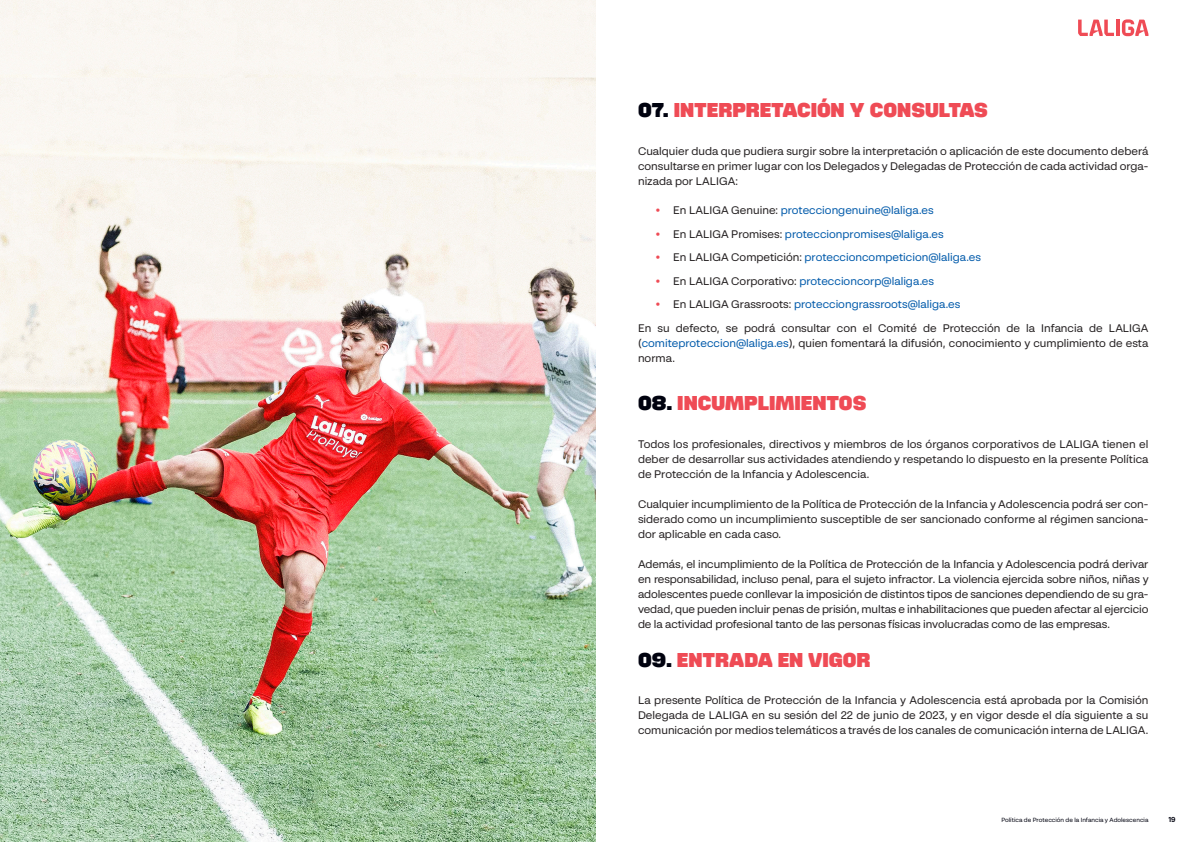
<style>
.page{position:relative;width:1191px;height:842px;background:#fff}
.page>*{position:absolute;margin:0;border:0;box-sizing:border-box;transform-origin:0 0}
.t1{font:700 expanded 20px "LALIGA Headline";color:#ef4b55}
.t2{font:11px/15px "LALIGA Text";color:#231f20;text-align:justify}
.t3{font:11px "LALIGA Text";color:#015aaa}
.t4{font:700 7.2px "LALIGA Text";color:#00020f}
.t5{font:6px "LALIGA Text";color:#00020f}
.s1{color:#00020f}
.s2{color:#ef4b55}
.s3{color:#231f20}
.s4{color:#015aaa}
</style>
<div class="page">
<svg style="left:1078px;top:20px;width:36px;height:16px"></svg>
<hr style="left:1116px;top:20px;width:3px;height:16px;background:#ef4b55">
<svg style="left:1122px;top:19px;width:26px;height:17px"></svg>
<img style="left:0;top:0;width:595px;height:842px">
<h1 class="t1" style="left:638px;top:98px;width:351px"><span class="s1">07.</span> INTERPRETACIÓN Y CONSULTAS</h1>
<p class="t2" style="left:638px;top:143px;width:512px">Cualquier duda que pudiera surgir sobre la interpretación o aplicación de este documento deberá consultarse en primer lugar con los Delegados y Delegadas de Protección de cada actividad orga&shy;nizada por LALIGA:</p>
<p class="t3" style="left:655px;top:204px;width:280px"><span class="s2">•</span> <span class="s3">En LALIGA Genuine:</span> protecciongenuine@laliga.es</p>
<p class="t3" style="left:655px;top:227px;width:290px"><span class="s2">•</span> <span class="s3">En LALIGA Promises:</span> proteccionpromises@laliga.es</p>
<p class="t3" style="left:655px;top:251px;width:327px"><span class="s2">•</span> <span class="s3">En LALIGA Competición:</span> proteccioncompeticion@laliga.es</p>
<p class="t3" style="left:655px;top:274px;width:280px"><span class="s2">•</span> <span class="s3">En LALIGA Corporativo:</span> proteccioncorp@laliga.es</p>
<p class="t2" style="left:638px;top:292px;width:512px;line-height:23.5px;text-indent:17px"><span class="s2">•</span> En LALIGA Grassroots: <span class="s4">protecciongrassroots@laliga.es<br></span>En su defecto, se podrá consultar con el Comité de Protección de la Infancia de LALIGA</p>
<p class="t2" style="left:638px;top:335px;width:512px">(<span class="s4">comiteproteccion@laliga.es</span>), quien fomentará la difusión, conocimiento y cumplimiento de esta norma.</p>
<h1 class="t1" style="left:638px;top:391px;width:230px"><span class="s1">08.</span> INCUMPLIMIENTOS</h1>
<p class="t2" style="left:638px;top:436px;width:512px">Todos los profesionales, directivos y miembros de los órganos corporativos de LALIGA tienen el deber de desarrollar sus actividades atendiendo y respetando lo dispuesto en la presente Política de Protección de la Infancia y Adolescencia.</p>
<p class="t2" style="left:638px;top:496px;width:512px">Cualquier incumplimiento de la Política de Protección de la Infancia y Adolescencia podrá ser con&shy;siderado como un incumplimiento susceptible de ser sancionado conforme al régimen sanciona&shy;dor aplicable en cada caso.</p>
<p class="t2" style="left:638px;top:556px;width:512px">Además, el incumplimiento de la Política de Protección de la Infancia y Adolescencia podrá derivar en responsabilidad, incluso penal, para el sujeto infractor. La violencia ejercida sobre niños, niñas y adolescentes puede conllevar la imposición de distintos tipos de sanciones dependiendo de su gra&shy;vedad, que pueden incluir penas de prisión, multas e inhabilitaciones que pueden afectar al ejercicio de la actividad profesional tanto de las personas físicas involucradas como de las empresas.</p>
<h1 class="t1" style="left:638px;top:647px;width:234px"><span class="s1">09.</span> ENTRADA EN VIGOR</h1>
<p class="t2" style="left:638px;top:693px;width:512px">La presente Política de Protección de la Infancia y Adolescencia está aprobada por la Comisión Delegada de LALIGA en su sesión del 22 de junio de 2023, y en vigor desde el día siguiente a su comunicación por medios telemáticos a través de los canales de comunicación interna de LALIGA.</p>
<p class="t5" style="left:1001px;top:816px;width:148px">Política de Protección de la Infancia y Adolescencia</p>
<p class="t4" style="left:1168px;top:815px;width:9px">19</p>
</div>
